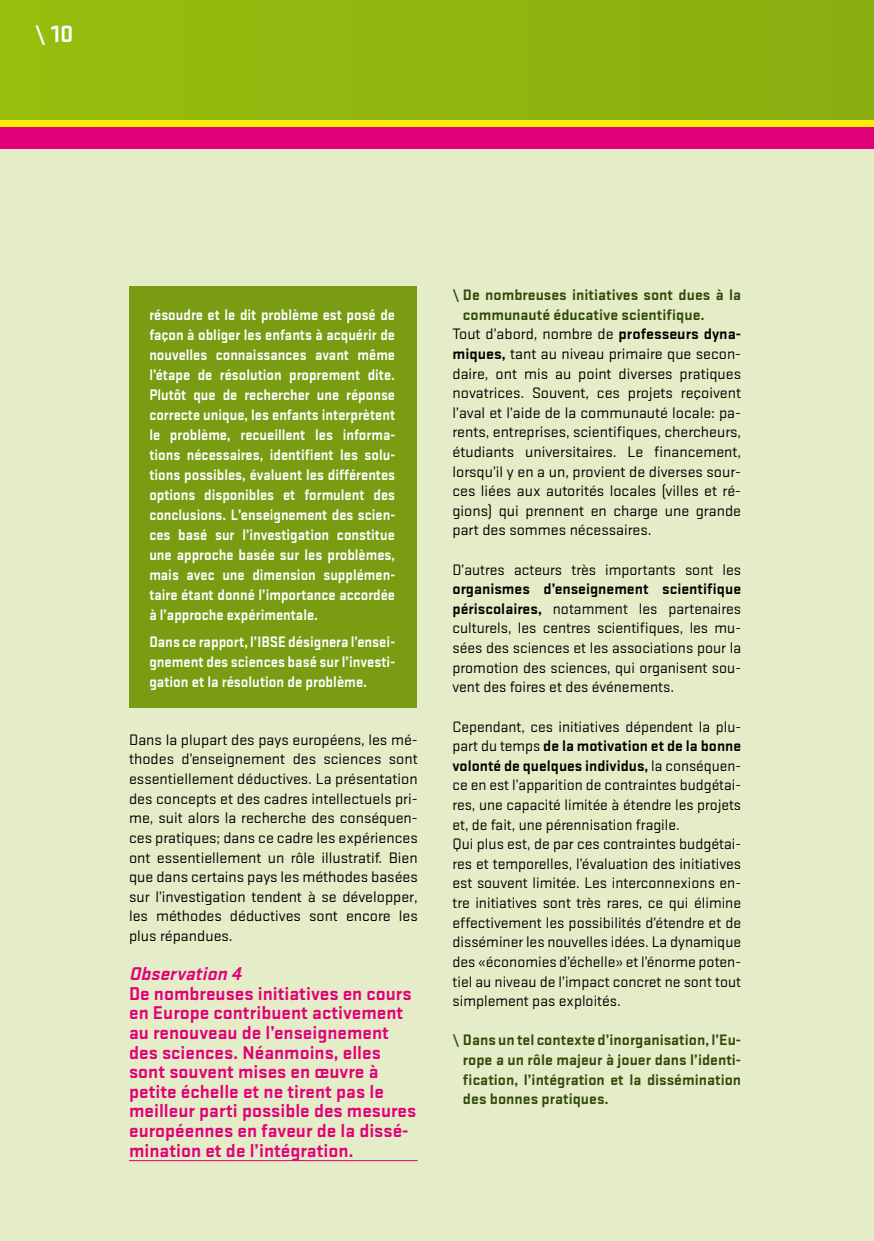
<style>
.page{position:relative;width:874px;height:1241px;background:#fff}
.page>*{position:absolute;margin:0;border:0;box-sizing:border-box;transform-origin:0 0}
.t1{font:700 24.5px "Stratum No 1";color:#fff}
.t2{font:700 19.25px/19.6px "Stratum No 1";color:#e2007a}
.t3{font:italic 700 19.25px "Stratum No 1";color:#e2007a}
.t4{font:15.75px/19.6px "Stratum No 1";color:#000;text-align:justify}
.t5{font:700 15.75px/19.9px "Stratum No 1";color:#fff;text-align:justify;scale:.92 1}
.t6{font:700 15.75px/19.6px "Stratum No 1";color:#32490b;text-align:justify}
.t7{font:700 15.75px/19.9px "Stratum No 1";color:#fff;text-align:justify;scale:.93 1}
.s1{font-weight:700}
</style>
<div class="page">
<div style="left:0;top:0;width:873px;height:1240px;background:#e4edc7"></div>
<div style="left:0;top:0;width:873px;height:149px;background:#90b60f"></div>
<div style="left:0;top:126px;width:873px;height:23px;background:#e2007a"></div>
<div style="left:0;top:121px;width:873px;height:6px;background:#ffec00"></div>
<hr style="left:129px;top:1159px;width:288px;height:1px;background:#e2007a">
<div style="left:129px;top:286px;width:287px;height:421px;background:#799c13"></div>
<h1 class="t1" style="left:35px;top:20px;width:40px">\ 10</h1>
<p class="t5" style="left:149px;top:305px;width:268px">résoudre et le dit problème est posé de façon à obliger les enfants à acquérir de nouvelles connaissances avant même l’étape de résolution proprement dite.<br>Plutôt que de rechercher une réponse correcte unique, les enfants interprètent le problème, recueillent les informa&shy;tions nécessaires, identifient les solu&shy;tions possibles, évaluent les différentes options disponibles et formulent des conclusions. L’enseignement des scien&shy;ces basé sur l’investigation constitue une approche basée sur les problèmes, mais avec une dimension supplémen&shy;taire étant donné l’importance accordée à l’approche expérimentale.</p>
<p class="t7" style="left:149px;top:631px;width:266px">Dans ce rapport, l’IBSE désignera l’ensei&shy;gnement des sciences basé sur l’investi&shy;gation et la résolution de problème.</p>
<p class="t4" style="left:129px;top:729px;width:290px">Dans la plupart des pays européens, les mé&shy;thodes d’enseignement des sciences sont essentiellement déductives. La présentation des concepts et des cadres intellectuels pri&shy;me, suit alors la recherche des conséquen&shy;ces pratiques; dans ce cadre les expériences ont essentiellement un rôle illustratif. Bien que dans certains pays les méthodes basées sur l’investigation tendent à se développer, les méthodes déductives sont encore les plus répandues.</p>
<p class="t3" style="left:129px;top:962px;width:118px">Observation 4</p>
<p class="t2" style="left:129px;top:983px;width:288px">De nombreuses initiatives en cours en Europe contribuent activement au renouveau de l’enseignement des sciences. Néanmoins, elles sont souvent mises en œuvre à petite échelle et ne tirent pas le meilleur parti possible des mesures européennes en faveur de la dissé&shy;mination et de l’intégration.</p>
<p class="t6" style="left:452px;top:285px;width:290px">\ De nombreuses initiatives sont dues à la</p>
<p class="t6" style="left:462px;top:304px;width:243px">communauté éducative scientifique.</p>
<p class="t4" style="left:452px;top:324px;width:290px">Tout d’abord, nombre de <span class="s1">professeurs dyna-</span></p>
<p class="t4" style="left:452px;top:344px;width:290px"><span class="s1">miques,</span> tant au niveau primaire que secon-</p>
<p class="t4" style="left:452px;top:363px;width:290px">daire, ont mis au point diverses pratiques</p>
<p class="t4" style="left:452px;top:383px;width:290px">novatrices. Souvent, ces projets reçoivent</p>
<p class="t4" style="left:452px;top:402px;width:290px">l’aval et l’aide de la communauté locale: pa-</p>
<p class="t4" style="left:452px;top:422px;width:290px">rents, entreprises, scientifiques, chercheurs,</p>
<p class="t4" style="left:452px;top:442px;width:290px">étudiants universitaires. Le financement,</p>
<p class="t4" style="left:452px;top:461px;width:290px">lorsqu’il y en a un, provient de diverses sour-</p>
<p class="t4" style="left:452px;top:481px;width:290px">ces liées aux autorités locales (villes et ré-</p>
<p class="t4" style="left:452px;top:500px;width:290px">gions) qui prennent en charge une grande</p>
<p class="t4" style="left:452px;top:520px;width:200px">part des sommes nécessaires.</p>
<p class="t4" style="left:452px;top:559px;width:290px">D’autres acteurs très importants sont les</p>
<p class="t4" style="left:452px;top:579px;width:290px"><span class="s1">organismes d’enseignement scientifique périscolaires,</span> notamment les partenaires culturels, les centres scientifiques, les mu&shy;sées des sciences et les associations pour la promotion des sciences, qui organisent sou&shy;vent des foires et des événements.</p>
<p class="t4" style="left:452px;top:716px;width:290px;text-align:left">Cependant, ces initiatives dépendent la plu&shy;part du temps <span class="s1">de la motivation et de la bonne volonté de quelques individus,</span> la conséquen&shy;ce en est l’apparition de contraintes budgétai&shy;res, une capacité limitée à étendre les projets et, de fait, une pérennisation fragile.<br>Qui plus est, de par ces contraintes budgétai&shy;res et temporelles, l’évaluation des initiatives est souvent limitée. Les interconnexions en&shy;tre initiatives sont très rares, ce qui élimine effectivement les possibilités d’étendre et de disséminer les nouvelles idées. La dynamique des «économies d’échelle» et l’énorme poten&shy;tiel au niveau de l’impact concret ne sont tout simplement pas exploités.</p>
<p class="t6" style="left:462px;top:1030px;width:279px;text-indent:-10px">\ Dans un tel contexte d’inorganisation, l’Eu&shy;rope a un rôle majeur à jouer dans l’identi&shy;fication, l’intégration et la dissémination des bonnes pratiques.</p>
</div>
